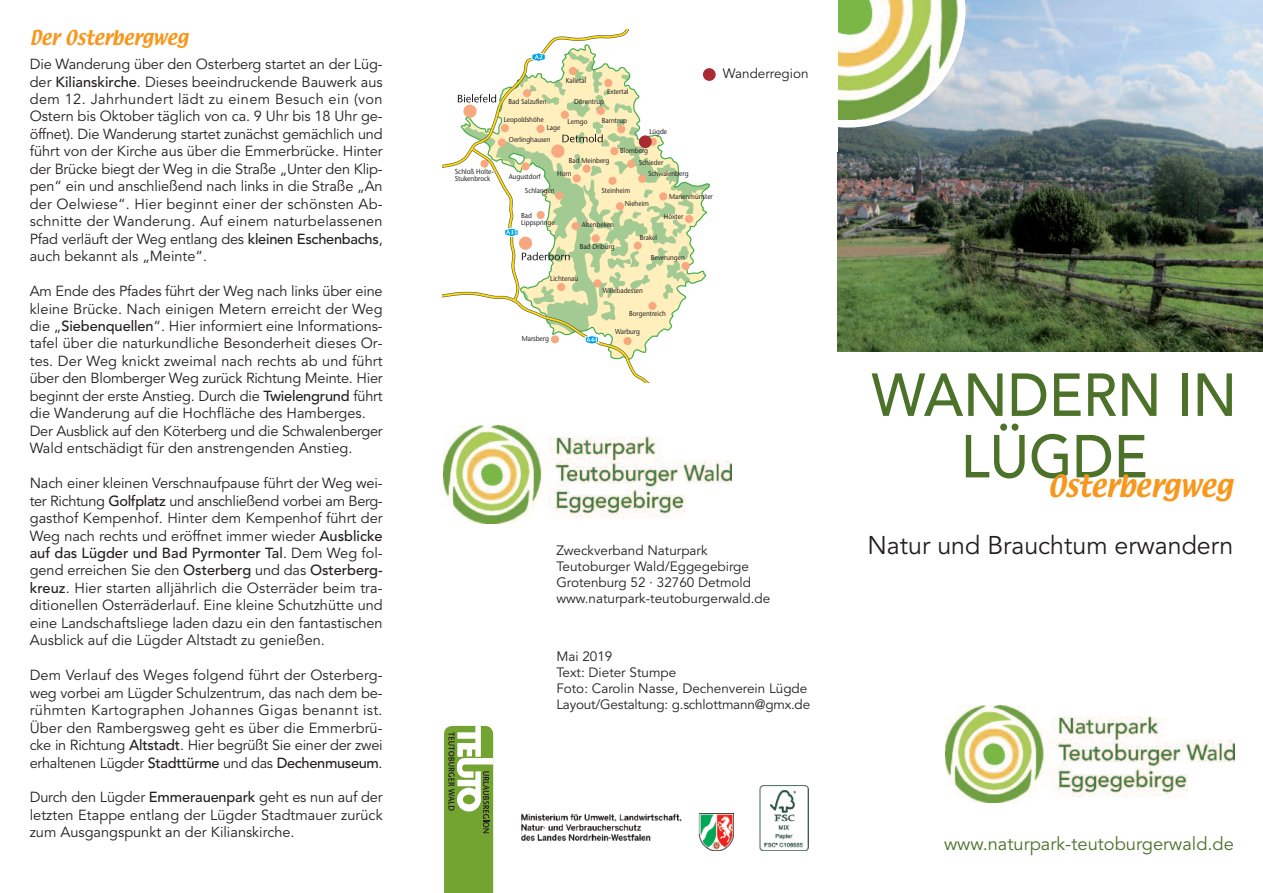
<style>
.page{position:relative;width:1263px;height:893px;background:#fff}
.page>*{position:absolute;margin:0;border:0;box-sizing:border-box;transform-origin:0 0}
.t1{font:500 60px/61.5px "Avenir LT Std";color:#4c722a;text-align:center;scale:.93 1}
.t2{font:27px "Lucida Big Cas Dem Ita";letter-spacing:-.005em;color:#f7971d;scale:.95 1}
.t3{font:25.5px "Avenir LT Std";color:#231f20}
.t4{font:18.3px "Avenir LT Std";color:#4c722a}
.t5{font:18px "Lucida Big Cas Dem Ita";letter-spacing:-.005em;color:#f7971d;scale:.95 1}
.t6{font:14.55px/17.4px "Avenir LT Std";color:#231f20;text-align:justify}
.t7{font:13.5px/16.2px "Avenir LT Std";color:#231f20}
.t8{font:7.2px/7.2px "Stone Sans";color:#231f20;scale:.9 1}
.s1{font-weight:500}
</style>
<div class="page">
<img style="left:838px;top:0;width:425px;height:351px">
<svg style="left:838px;top:119px;width:127px;height:9px"></svg>
<img style="left:838px;top:0;width:127px;height:119px">
<img style="left:945px;top:705px;width:289px;height:98px">
<img style="left:443px;top:426px;width:289px;height:98px">
<svg style="left:442px;top:30px;width:268px;height:353px"></svg>
<svg style="left:444px;top:726px;width:49px;height:167px;background:#87ad55"></svg>
<img style="left:760px;top:786px;width:48px;height:64px">
<img style="left:521px;top:813px;width:213px;height:37px">
<div style="left:639px;top:135px;width:13px;height:13px;background:#a72b30;border-radius:50%"></div>
<div style="left:703px;top:68px;width:13px;height:13px;background:#a72b30;border-radius:50%"></div>
<p class="t5" style="left:30px;top:28px;width:168px">Der Osterbergweg</p>
<p class="t6" style="left:30px;top:57px;width:354px">Die Wanderung über den Osterberg startet an der Lüg&shy;der <span class="s1">Kilianskirche</span>. Dieses beeindruckende Bauwerk aus dem 12. Jahrhundert lädt zu einem Besuch ein (von Ostern bis Oktober täglich von ca. 9 Uhr bis 18 Uhr ge&shy;öffnet). Die Wanderung startet zunächst gemächlich und führt von der Kirche aus über die Emmerbrücke. Hinter der Brücke biegt der Weg in die Straße „Unter den Klip&shy;pen“ ein und anschließend nach links in die Straße „An der Oelwiese“. Hier beginnt einer der schönsten Ab&shy;schnitte der Wanderung. Auf einem naturbelassenen Pfad verläuft der Weg entlang des <span class="s1">kleinen Eschenbachs</span>, auch bekannt als „Meinte“.</p>
<p class="t6" style="left:30px;top:284px;width:354px;text-align:left">Am Ende des Pfades führt der Weg nach links über eine kleine Brücke. Nach einigen Metern erreicht der Weg die „<span class="s1">Siebenquellen</span>“. Hier informiert eine Informations&shy;tafel über die naturkundliche Besonderheit dieses Or&shy;tes. Der Weg knickt zweimal nach rechts ab und führt über den Blomberger Weg zurück Richtung Meinte. Hier beginnt der erste Anstieg. Durch die <span class="s1">Twielengrund</span> führt die Wanderung auf die Hochfläche des Hamberges.<br>Der Ausblick auf den Köterberg und die Schwalenberger Wald entschädigt für den anstrengenden Anstieg.</p>
<p class="t6" style="left:30px;top:476px;width:354px">Nach einer kleinen Verschnaufpause führt der Weg wei&shy;ter Richtung <span class="s1">Golfplatz</span> und anschließend vorbei am Berg&shy;gasthof Kempenhof. Hinter dem Kempenhof führt der Weg nach rechts und eröffnet immer wieder <span class="s1">Ausblicke auf das Lügder und Bad Pyrmonter Tal</span>. Dem Weg fol&shy;gend erreichen Sie den <span class="s1">Osterberg</span> und das <span class="s1">Osterberg&shy;kreuz</span>. Hier starten alljährlich die Osterräder beim tra&shy;ditionellen Osterräderlauf. Eine kleine Schutzhütte und eine Landschaftsliege laden dazu ein den fantastischen Ausblick auf die Lügder Altstadt zu genießen.</p>
<p class="t6" style="left:30px;top:668px;width:354px">Dem Verlauf des Weges folgend führt der Osterberg&shy;weg vorbei am Lügder Schulzentrum, das nach dem be&shy;rühmten Kartographen Johannes Gigas benannt ist.<br>Über den Rambergsweg geht es über die Emmerbrü&shy;cke in Richtung <span class="s1">Altstadt</span>. Hier begrüßt Sie einer der zwei erhaltenen Lügder <span class="s1">Stadttürme</span> und das <span class="s1">Dechenmuseum</span>.</p>
<p class="t6" style="left:30px;top:790px;width:354px">Durch den Lügder <span class="s1">Emmerauenpark</span> geht es nun auf der letzten Etappe entlang der Lügder Stadtmauer zurück zum Ausgangspunkt an der Kilianskirche.</p>
<p class="t8" style="left:455px;top:168px;width:45px">Schloß Holte-<br>Stukenbrock</p>
<p class="t8" style="left:509px;top:98px;width:44px">Bad Salzuflen</p>
<p class="t8" style="left:566px;top:77px;width:24px">Kalletal</p>
<p class="t8" style="left:607px;top:89px;width:25px">Extertal</p>
<p class="t8" style="left:574px;top:99px;width:35px">Dörentrup</p>
<p class="t8" style="left:504px;top:116px;width:46px">Leopoldshöhe</p>
<p class="t8" style="left:602px;top:117px;width:29px">Barntrup</p>
<p class="t8" style="left:568px;top:118px;width:23px">Lemgo</p>
<p class="t8" style="left:547px;top:125px;width:16px">Lage</p>
<p class="t8" style="left:649px;top:129px;width:21px">Lügde</p>
<p class="t8" style="left:639px;top:145px;width:29px;line-height:12px;text-indent:-19px">Blomberg<br>Schieder</p>
<p class="t8" style="left:648px;top:171px;width:46px">Schwalenberg</p>
<p class="t8" style="left:625px;top:185px;width:28px;line-height:13px;text-indent:-23px">Steinheim<br>Nieheim</p>
<p class="t8" style="left:664px;top:213px;width:23px">Höxter</p>
<p class="t8" style="left:651px;top:255px;width:39px">Beverungen</p>
<p class="t8" style="left:509px;top:136px;width:48px">Oerlinghausen</p>
<p class="t8" style="left:509px;top:174px;width:37px">Augustdorf</p>
<p class="t8" style="left:569px;top:157px;width:47px">Bad Meinberg</p>
<p class="t8" style="left:557px;top:170px;width:17px">Horn</p>
<p class="t8" style="left:525px;top:187px;width:35px">Schlangen</p>
<p class="t8" style="left:669px;top:194px;width:50px">Marienmünster</p>
<p class="t8" style="left:521px;top:213px;width:39px">Bad<br>Lippspringe</p>
<p class="t8" style="left:582px;top:221px;width:37px">Altenbeken</p>
<p class="t8" style="left:640px;top:234px;width:21px">Brakel</p>
<p class="t8" style="left:580px;top:244px;width:40px">Bad Driburg</p>
<p class="t8" style="left:550px;top:275px;width:32px">Lichtenau</p>
<p class="t8" style="left:522px;top:335px;width:32px">Marsberg</p>
<p class="t8" style="left:603px;top:288px;width:46px">Willebadessen</p>
<p class="t8" style="left:629px;top:310px;width:42px">Borgentreich</p>
<p class="t8" style="left:615px;top:329px;width:29px">Warburg</p>
<p class="t7" style="left:723px;top:67px;width:87px">Wanderregion</p>
<p class="t7" style="left:556px;top:543px;width:215px">Zweckverband Naturpark<br>Teutoburger Wald/Eggegebirge<br>Grotenburg 52 · 32760 Detmold www.naturpark-teutoburgerwald.de</p>
<p class="t7" style="left:556px;top:649px;width:255px">Mai 2019<br>Text: Dieter Stumpe<br>Foto: Carolin Nasse, Dechenverein Lügde<br>Layout/Gestaltung: g.schlottmann@gmx.de</p>
<h1 class="t1" style="left:871px;top:369px;width:394px">WANDERN IN<br>LÜGDE</h1>
<h2 class="t2" style="left:1048px;top:472px;width:196px">Osterbergweg</h2>
<h3 class="t3" style="left:867px;top:535px;width:367px">Natur und Brauchtum erwandern</h3>
<p class="t4" style="left:944px;top:836px;width:291px">www.naturpark-teutoburgerwald.de</p>
</div>
